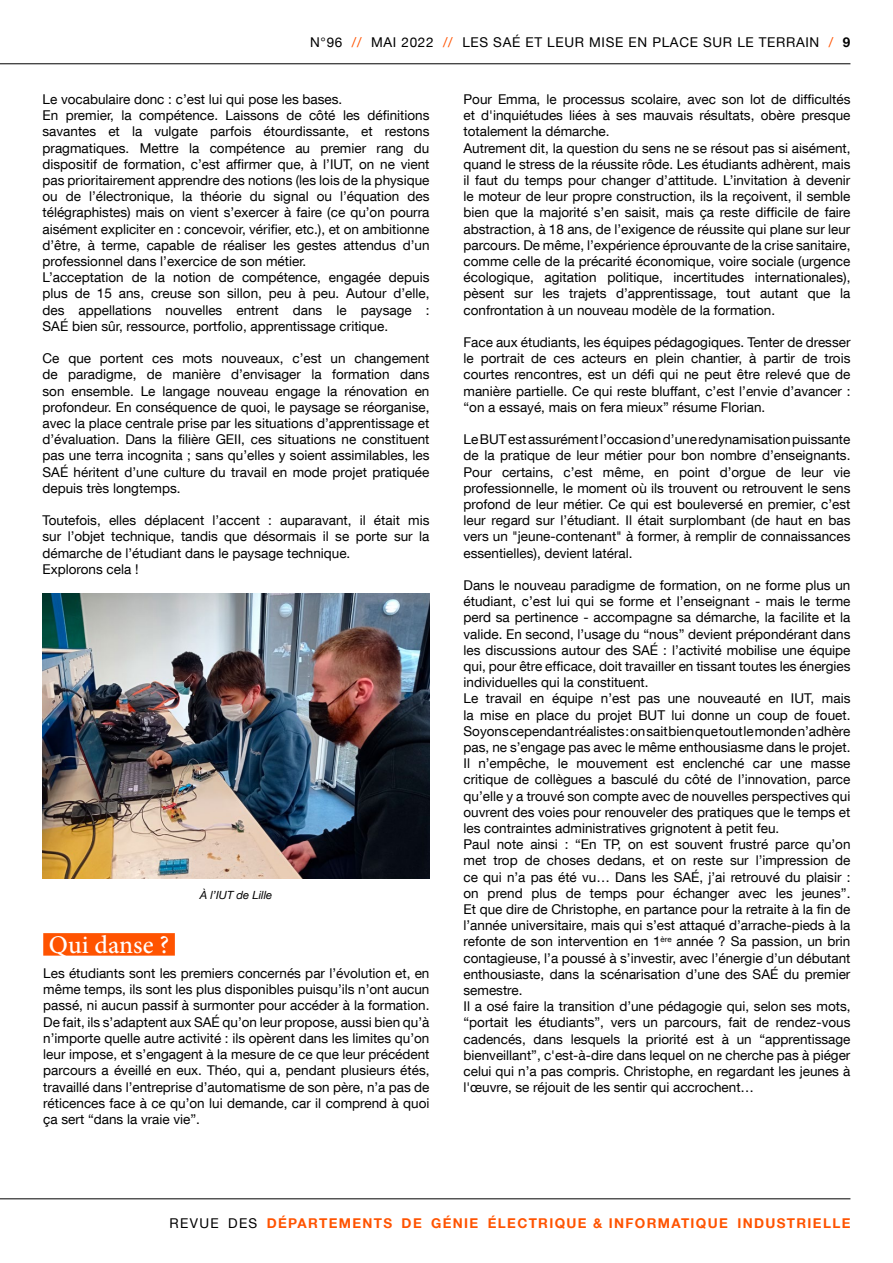
<style>
.page{position:relative;width:893px;height:1263px;background:#fff}
.page>*{position:absolute;margin:0;border:0;box-sizing:border-box;transform-origin:0 0}
.t1{font:500 25.5px "Minion Pro";color:#fff}
.t2{font:13.5px/16.2px "Helvetica Neue LT Com";color:#000}
.t3{font:700 13.5px "Helvetica Neue LT Com";letter-spacing:.1em;color:#ff5300}
.t4{font:13.5px "Helvetica Neue LT Com";letter-spacing:.05em;color:#000}
.t5{font:italic 11.25px "Helvetica Neue LT Com";color:#000}
.s1{color:#ff5300}
.s2{font-weight:700}
.s3{font-weight:400;color:#000}
</style>
<div class="page">
<hr style="left:0;top:63px;width:850px;height:1px;background:#000">
<hr style="left:0;top:1198px;width:850px;height:1px;background:#000">
<img style="left:43px;top:593px;width:386px;height:285px">
<div style="left:43px;top:933px;width:132px;height:23px;background:#ff5300"></div>
<p class="t4" style="left:310px;top:34px;width:542px">N°96 <span class="s1">//</span> MAI 2022 <span class="s1">//</span> LES SAÉ ET LEUR MISE EN PLACE SUR LE TERRAIN <span class="s1">/</span> <span class="s2">9</span></p>
<p class="t2" style="left:43px;top:91px;width:388px">Le vocabulaire donc : c’est lui qui pose les bases.<br>En premier, la compétence. Laissons de côté les définitions savantes et la vulgate parfois étourdissante, et restons pragmatiques. Mettre la compétence au premier rang du dispositif de formation, c’est affirmer que, à l’IUT, on ne vient pas prioritairement apprendre des notions (les lois de la physique ou de l’électronique, la théorie du signal ou l’équation des télégraphistes) mais on vient s’exercer à faire (ce qu’on pourra aisément expliciter en : concevoir, vérifier, etc.), et on ambitionne d’être, à terme, capable de réaliser les gestes attendus d’un professionnel dans l’exercice de son métier.<br>L’acceptation de la notion de compétence, engagée depuis plus de 15 ans, creuse son sillon, peu à peu. Autour d’elle, des appellations nouvelles entrent dans le paysage :<br>SAÉ bien sûr, ressource, portfolio, apprentissage critique.</p>
<p class="t2" style="left:43px;top:350px;width:388px;text-align:justify">Ce que portent ces mots nouveaux, c’est un changement de paradigme, de manière d’envisager la formation dans son ensemble. Le langage nouveau engage la rénovation en profondeur. En conséquence de quoi, le paysage se réorganise, avec la place centrale prise par les situations d’apprentissage et d’évaluation. Dans la filière GEII, ces situations ne constituent pas une terra incognita ; sans qu’elles y soient assimilables, les SAÉ héritent d’une culture du travail en mode projet pratiquée depuis très longtemps.</p>
<p class="t2" style="left:43px;top:512px;width:388px">Toutefois, elles déplacent l’accent : auparavant, il était mis sur l’objet technique, tandis que désormais il se porte sur la démarche de l’étudiant dans le paysage technique.<br>Explorons cela !</p>
<p class="t5" style="left:200px;top:888px;width:74px">À l’IUT de Lille</p>
<h1 class="t1" style="left:49px;top:928px;width:122px">Qui danse ?</h1>
<p class="t2" style="left:43px;top:965px;width:388px;text-align:justify">Les étudiants sont les premiers concernés par l’évolution et, en même temps, ils sont les plus disponibles puisqu’ils n’ont aucun passé, ni aucun passif à surmonter pour accéder à la formation.<br>De fait, ils s’adaptent aux SAÉ qu’on leur propose, aussi bien qu’à n’importe quelle autre activité : ils opèrent dans les limites qu’on leur impose, et s’engagent à la mesure de ce que leur précédent parcours a éveillé en eux. Théo, qui a, pendant plusieurs étés, travaillé dans l’entreprise d’automatisme de son père, n’a pas de réticences face à ce qu’on lui demande, car il comprend à quoi ça sert “dans la vraie vie”.</p>
<p class="t2" style="left:463px;top:91px;width:388px">Pour Emma, le processus scolaire, avec son lot de difficultés et d'inquiétudes liées à ses mauvais résultats, obère presque totalement la démarche.<br>Autrement dit, la question du sens ne se résout pas si aisément, quand le stress de la réussite rôde. Les étudiants adhèrent, mais il faut du temps pour changer d’attitude. L’invitation à devenir le moteur de leur propre construction, ils la reçoivent, il semble bien que la majorité s’en saisit, mais ça reste difficile de faire abstraction, à 18 ans, de l’exigence de réussite qui plane sur leur parcours. De même, l’expérience éprouvante de la crise sanitaire, comme celle de la précarité économique, voire sociale (urgence écologique, agitation politique, incertitudes internationales), pèsent sur les trajets d’apprentissage, tout autant que la confrontation à un nouveau modèle de la formation.</p>
<p class="t2" style="left:463px;top:334px;width:388px;text-align:justify">Face aux étudiants, les équipes pédagogiques. Tenter de dresser le portrait de ces acteurs en plein chantier, à partir de trois courtes rencontres, est un défi qui ne peut être relevé que de manière partielle. Ce qui reste bluffant, c’est l’envie d’avancer : “on a essayé, mais on fera mieux” résume Florian.</p>
<p class="t2" style="left:463px;top:431px;width:388px;text-align:justify">Le BUT est assurément l’occasion d’une redynamisation puissante de la pratique de leur métier pour bon nombre d’enseignants.<br>Pour certains, c’est même, en point d’orgue de leur vie professionnelle, le moment où ils trouvent ou retrouvent le sens profond de leur métier. Ce qui est bouleversé en premier, c’est leur regard sur l’étudiant. Il était surplombant (de haut en bas vers un "jeune-contenant" à former, à remplir de connaissances essentielles), devient latéral.</p>
<p class="t2" style="left:463px;top:577px;width:388px">Dans le nouveau paradigme de formation, on ne forme plus un étudiant, c’est lui qui se forme et l’enseignant - mais le terme perd sa pertinence - accompagne sa démarche, la facilite et la valide. En second, l’usage du “nous” devient prépondérant dans les discussions autour des SAÉ : l’activité mobilise une équipe qui, pour être efficace, doit travailler en tissant toutes les énergies individuelles qui la constituent.<br>Le travail en équipe n’est pas une nouveauté en IUT, mais la mise en place du projet BUT lui donne un coup de fouet.<br>Soyons cependant réalistes : on sait bien que tout le monde n’adhère pas, ne s’engage pas avec le même enthousiasme dans le projet.<br>Il n’empêche, le mouvement est enclenché car une masse critique de collègues a basculé du côté de l’innovation, parce qu’elle y a trouvé son compte avec de nouvelles perspectives qui ouvrent des voies pour renouveler des pratiques que le temps et les contraintes administratives grignotent à petit feu.<br>Paul note ainsi : “En TP, on est souvent frustré parce qu’on met trop de choses dedans, et on reste sur l’impression de ce qui n’a pas été vu… Dans les SAÉ, j’ai retrouvé du plaisir : on prend plus de temps pour échanger avec les jeunes”.<br>Et que dire de Christophe, en partance pour la retraite à la fin de l’année universitaire, mais qui s’est attaqué d’arrache-pieds à la refonte de son intervention en 1<sup>ère</sup> année ? Sa passion, un brin contagieuse, l’a poussé à s’investir, avec l’énergie d’un débutant enthousiaste, dans la scénarisation d’une des SAÉ du premier semestre.<br>Il a osé faire la transition d’une pédagogie qui, selon ses mots, “portait les étudiants”, vers un parcours, fait de rendez-vous cadencés, dans lesquels la priorité est à un “apprentissage bienveillant”, c'est-à-dire dans lequel on ne cherche pas à piéger celui qui n’a pas compris. Christophe, en regardant les jeunes à l'œuvre, se réjouit de les sentir qui accrochent…</p>
<p class="t3" style="left:170px;top:1214px;width:682px"><span class="s3">REVUE DES</span> DÉPARTEMENTS DE GÉNIE ÉLECTRIQUE &amp; INFORMATIQUE INDUSTRIELLE</p>
</div>
